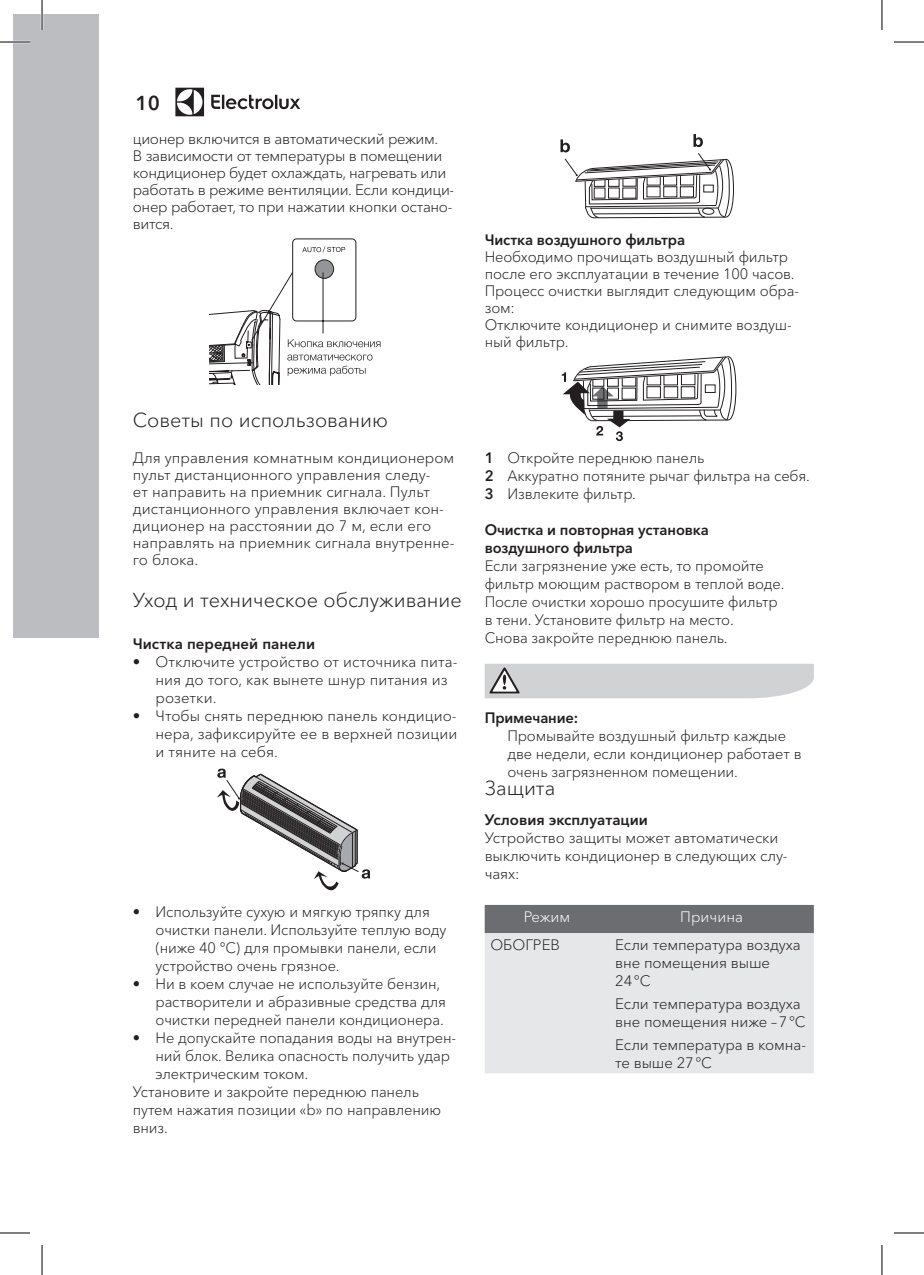
<style>
.page{position:relative;width:924px;height:1275px;background:#fff}
.page>*{position:absolute;margin:0;border:0;box-sizing:border-box;transform-origin:0 0}
.t1{font:300 20px "Avenir Next Cyr";color:#231f20}
.t2{font:600 20px "Avenir Next Cyr";color:#231f20}
.t3{font:300 15px/18px "Avenir Next Cyr";letter-spacing:-.01em;color:#231f20}
.t4{font:600 15px/18px "Avenir Next Cyr";letter-spacing:-.01em;color:#231f20}
.t5{font:300 15px "Avenir Next Cyr";color:#fff}
.s1{font-weight:600}
</style>
<div class="page">
<div style="left:14px;top:14px;width:85px;height:623px;background:#bcbdc0"></div>
<svg style="left:175px;top:88px;width:29px;height:28px"></svg>
<svg style="left:211px;top:95px;width:89px;height:14px"></svg>
<svg style="left:209px;top:238px;width:171px;height:147px"></svg>
<svg style="left:217px;top:768px;width:153px;height:123px"></svg>
<svg style="left:560px;top:134px;width:173px;height:85px"></svg>
<svg style="left:561px;top:356px;width:174px;height:85px"></svg>
<svg style="left:484px;top:664px;width:329px;height:34px"></svg>
<svg style="left:484px;top:905px;width:329px;height:168px"></svg>
<hr style="left:0;top:41px;width:30px;height:2px;background:#fff">
<hr style="left:41px;top:0;width:2px;height:30px;background:#fff">
<hr style="left:0;top:42px;width:30px;height:1px;background:#000">
<hr style="left:893px;top:42px;width:30px;height:1px;background:#000">
<hr style="left:0;top:1232px;width:30px;height:1px;background:#000">
<hr style="left:893px;top:1232px;width:30px;height:1px;background:#000">
<hr style="left:42px;top:0;width:1px;height:30px;background:#000">
<hr style="left:42px;top:1245px;width:1px;height:30px;background:#000">
<hr style="left:881px;top:0;width:1px;height:30px;background:#000">
<hr style="left:881px;top:1245px;width:1px;height:30px;background:#000">
<h1 class="t2" style="left:136px;top:90px;width:26px">10</h1>
<p class="t3" style="left:133px;top:130px;width:323px;line-height:17px">ционер включится в автоматический режим.<br>В зависимости от температуры в помещении кондиционер будет охлаждать, нагревать или работать в режиме вентиляции. Если кондици&shy;онер работает, то при нажатии кнопки остано&shy;вится.</p>
<p class="t4" style="left:484px;top:231px;width:202px">Чистка воздушного фильтра</p>
<p class="t3" style="left:484px;top:248px;width:315px;line-height:17px">Необходимо прочищать воздушный фильтр после его эксплуатации в течение 100 часов.<br>Процесс очистки выглядит следующим обра&shy;зом:<br>Отключите кондиционер и снимите воздуш&shy;ный фильтр.</p>
<h1 class="t1" style="left:133px;top:408px;width:256px">Советы по использованию</h1>
<p class="t3" style="left:133px;top:449px;width:323px;line-height:17px">Для управления комнатным кондиционером пульт дистанционного управления следу-<br>ет направить на приемник сигнала. Пульт дистанционного управления включает кон&shy;диционер на расстоянии до 7 м, если его направлять на приемник сигнала внутренне&shy;го блока.</p>
<h1 class="t1" style="left:133px;top:588px;width:330px">Уход и техническое обслуживание</h1>
<p class="t4" style="left:133px;top:634px;width:184px">Чистка передней панели</p>
<p class="t3" style="left:155px;top:652px;width:303px;text-indent:-23px">• Отключите устройство от источника пита&shy;ния до того, как вынете шнур питания из розетки.</p>
<p class="t3" style="left:155px;top:706px;width:303px;text-align:justify;text-indent:-23px">• Чтобы снять переднюю панель кондицио&shy;нера, зафиксируйте ее в верхней позиции и тяните на себя.</p>
<p class="t3" style="left:155px;top:902px;width:292px;text-indent:-23px">• Используйте сухую и мягкую тряпку для очистки панели. Используйте теплую воду (ниже 40 °С) для промывки панели, если устройство очень грязное.</p>
<p class="t3" style="left:155px;top:974px;width:292px;text-indent:-23px">• Ни в коем случае не используйте бензин, растворители и абразивные средства для очистки передней панели кондиционера.</p>
<p class="t3" style="left:133px;top:1028px;width:325px">• Не допускайте попадания воды на внутрен-</p>
<p class="t3" style="left:155px;top:1046px;width:296px">ний блок. Велика опасность получить удар</p>
<p class="t3" style="left:155px;top:1064px;width:154px">электрическим током.</p>
<p class="t3" style="left:133px;top:1082px;width:287px">Установите и закройте переднюю панель</p>
<p class="t3" style="left:133px;top:1100px;width:310px">путем нажатия позиции «b» по направлению</p>
<p class="t3" style="left:133px;top:1118px;width:37px">вниз.</p>
<p class="t3" style="left:484px;top:448px;width:326px"><span class="s1">1</span> Откройте переднюю панель<br><span class="s1">2</span> Аккуратно потяните рычаг фильтра на себя.<br><span class="s1">3</span> Извлеките фильтр.</p>
<p class="t4" style="left:484px;top:520px;width:225px">Очистка и повторная установка воздушного фильтра</p>
<p class="t3" style="left:484px;top:556px;width:301px">Если загрязнение уже есть, то промойте фильтр моющим раствором в теплой воде.<br>После очистки хорошо просушите фильтр в тени. Установите фильтр на место.<br>Снова закройте переднюю панель.</p>
<p class="t4" style="left:484px;top:708px;width:95px">Примечание:</p>
<p class="t3" style="left:507px;top:726px;width:295px">Промывайте воздушный фильтр каждые две недели, если кондиционер работает в очень загрязненном помещении.</p>
<h1 class="t1" style="left:484px;top:776px;width:72px">Защита</h1>
<p class="t4" style="left:484px;top:810px;width:165px">Условия эксплуатации</p>
<p class="t3" style="left:484px;top:828px;width:304px">Устройство защиты может автоматически выключить кондиционер в следующих слу&shy;чаях:</p>
<p class="t5" style="left:523px;top:907px;width:48px">Режим</p>
<p class="t5" style="left:680px;top:907px;width:64px">Причина</p>
<p class="t3" style="left:490px;top:936px;width:71px">ОБОГРЕВ</p>
<p class="t3" style="left:615px;top:936px;width:187px">Если температура воздуха вне помещения выше<br>24 °С</p>
<p class="t3" style="left:615px;top:994px;width:192px">Если температура воздуха вне помещения ниже – 7 °С</p>
<p class="t3" style="left:615px;top:1035px;width:192px">Если температура в комна&shy;те выше 27 °С</p>
</div>
